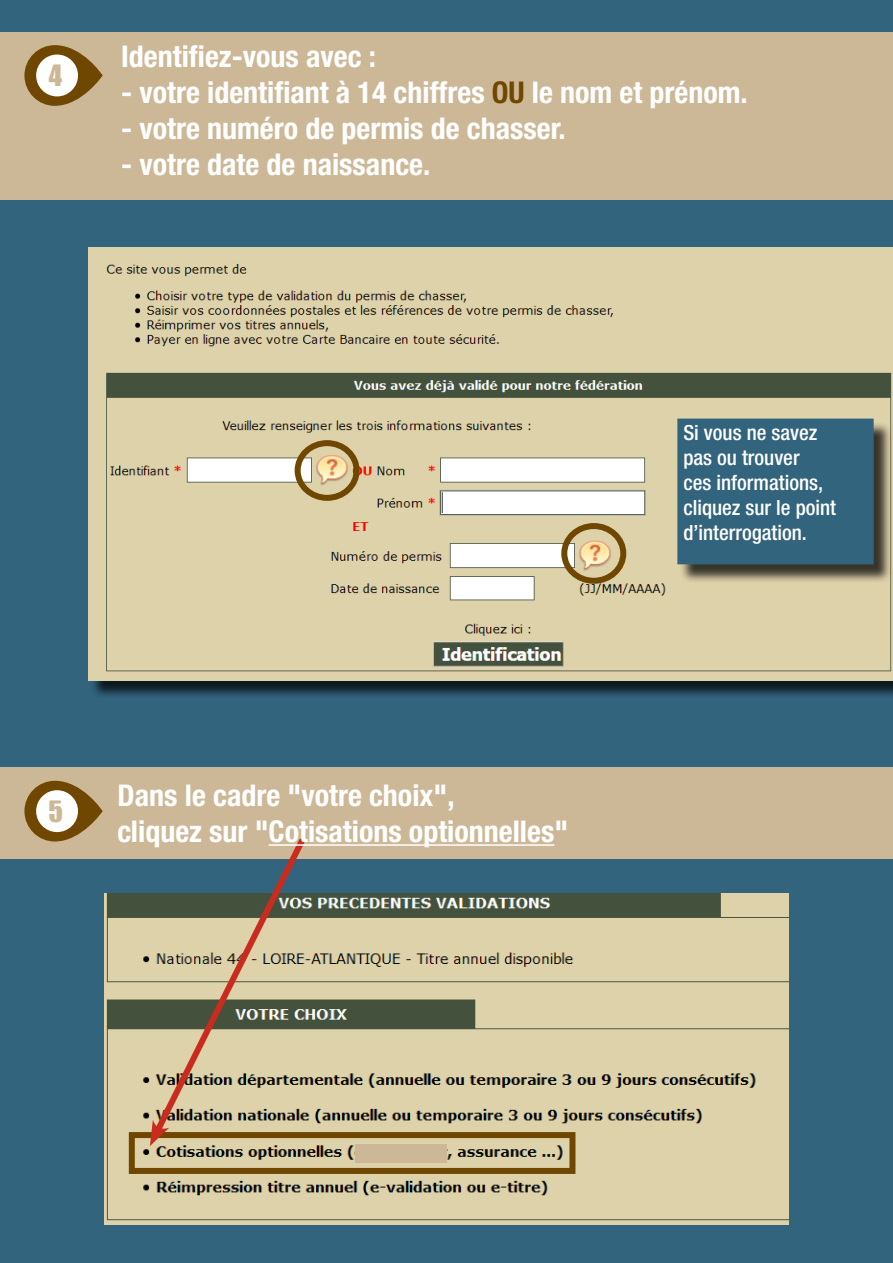
<style>
.page{position:relative;width:893px;height:1263px;background:#32647d}
.page>*{position:absolute;margin:0;border:0;box-sizing:border-box;transform-origin:0 0}
.t1{font:700 condensed 30px/36px "Helvetica Neue LT Std";color:#fff}
.t2{font:27px "Impact";color:#ccb896}
.t3{font:500 condensed 21px/25.2px "Helvetica Neue LT Std";color:#fff}
.s1{color:#704700}
</style>
<div class="page">
<div style="left:90px;top:250px;width:803px;height:450px;background:#000;opacity:.75"></div>
<img style="left:88px;top:247px;width:805px;height:434px">
<img style="left:105px;top:893px;width:683px;height:331px">
<div style="left:0;top:32px;width:893px;height:168px;background:#ccb896"></div>
<svg style="left:24px;top:45px;width:79px;height:61px;fill:#704700"></svg>
<div style="left:129px;top:1132px;width:446px;height:42px;border:6px solid #704700"></div>
<div style="left:0;top:767px;width:893px;height:92px;background:#ccb896"></div>
<div style="left:36px;top:55px;width:42px;height:41px;background:#fff;border-radius:50%"></div>
<div style="left:561px;top:523px;width:65px;height:61px;border:6px solid #704700;border-radius:50%"></div>
<div style="left:295px;top:440px;width:65px;height:61px;border:6px solid #704700;border-radius:50%"></div>
<svg style="left:148px;top:838px;width:163px;height:303px"></svg>
<svg style="left:150px;top:1119px;width:19px;height:27px"></svg>
<div style="left:355px;top:1144px;width:91px;height:18px;background:#ccb896"></div>
<svg style="left:24px;top:781px;width:79px;height:60px;fill:#704700"></svg>
<div style="left:36px;top:790px;width:42px;height:42px;background:#fff;border-radius:50%"></div>
<hr style="left:269px;top:844px;width:285px;height:2px;background:#fff">
<div style="left:679px;top:421px;width:213px;height:162px;background:#000;opacity:.75"></div>
<div style="left:680px;top:422px;width:191px;height:139px;background:#32647d"></div>
<p class="t2" style="left:49px;top:55px;width:15px">4</p>
<p class="t1" style="left:121px;top:37px;width:256px">Identifiez-vous avec :</p>
<p class="t1" style="left:121px;top:73px;width:628px">- votre identifiant à 14 chiffres <span class="s1">OU</span> le nom et prénom.</p>
<p class="t1" style="left:121px;top:109px;width:446px">- votre numéro de permis de chasser.</p>
<p class="t1" style="left:121px;top:145px;width:311px">- votre date de naissance.</p>
<p class="t2" style="left:48px;top:790px;width:16px">5</p>
<p class="t1" style="left:118px;top:777px;width:452px">Dans le cadre "votre choix",<br>cliquez sur "Cotisations optionnelles"</p>
<p class="t3" style="left:683px;top:419px;width:154px">Si vous ne savez pas ou trouver<br>ces informations, cliquez sur le point d’interrogation.</p>
</div>
